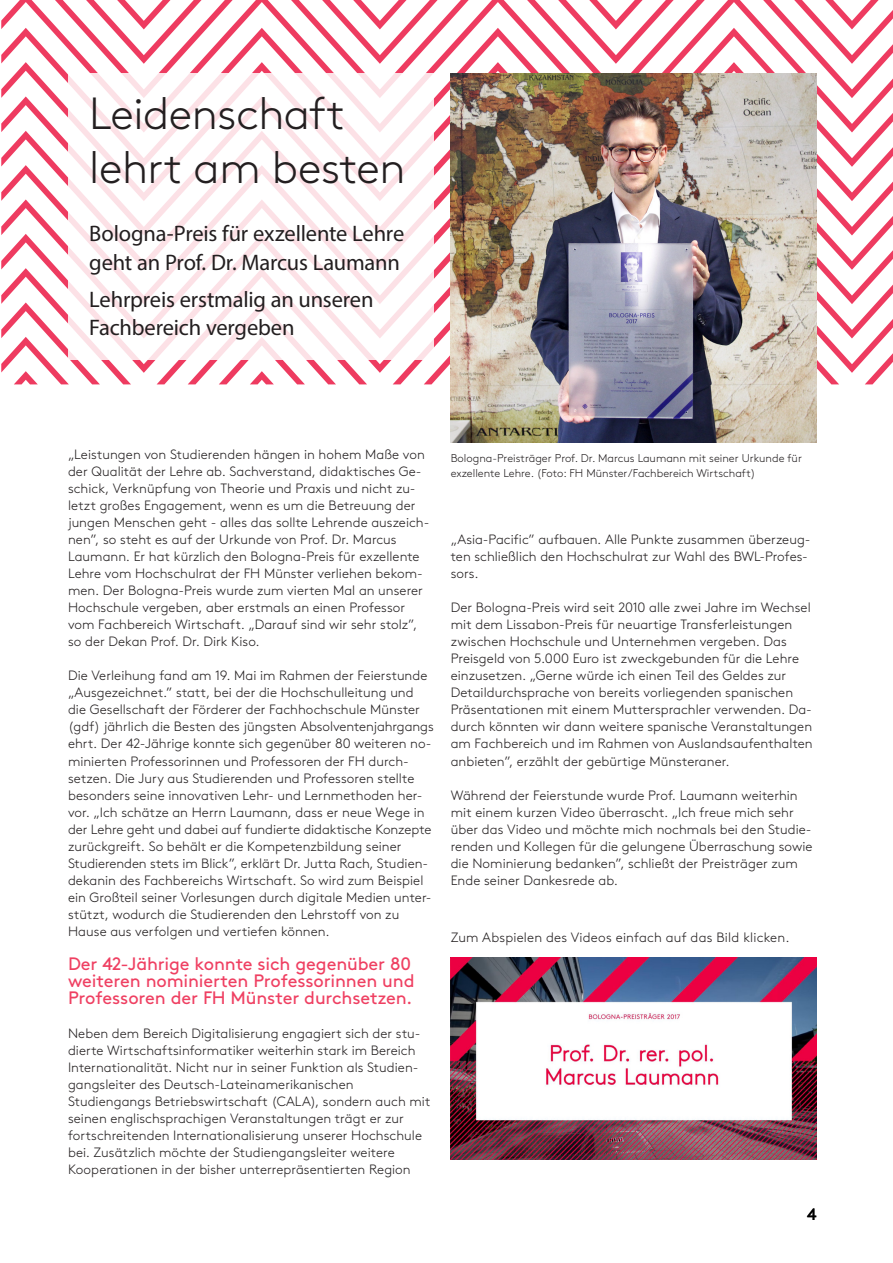
<style>
.page{position:relative;width:893px;height:1263px;background:#fff}
.page>*{position:absolute;margin:0;border:0;box-sizing:border-box;transform-origin:0 0}
.t1{font:300 45px/54px "Brown Pro";letter-spacing:-.01em;color:#231f20}
.t2{font:22.5px/28.5px "Myriad Pro";letter-spacing:-.01em;color:#231f20}
.t3{font:18px/17px "Brown Pro";letter-spacing:-.01em;color:#ef4062}
.t4{font:16.5px "Brown Pro";color:#000}
.t5{font:300 13.5px/17px "Brown Pro";letter-spacing:.005em;color:#231f20}
.t6{font:300 11.25px/14.7px "Brown Pro";color:#231f20}
</style>
<div class="page">
<svg style="left:14px;top:373px;width:869px;height:11px"></svg>
<svg style="left:1px;top:338px;width:892px;height:35px"></svg>
<svg style="left:1px;top:304px;width:892px;height:34px"></svg>
<svg style="left:1px;top:270px;width:892px;height:34px"></svg>
<svg style="left:1px;top:235px;width:892px;height:35px"></svg>
<svg style="left:1px;top:201px;width:892px;height:34px"></svg>
<svg style="left:1px;top:167px;width:892px;height:34px"></svg>
<svg style="left:1px;top:132px;width:892px;height:35px"></svg>
<svg style="left:1px;top:0;width:892px;height:132px"></svg>
<svg style="left:55px;top:0;width:838px;height:98px"></svg>
<svg style="left:86px;top:0;width:807px;height:64px"></svg>
<svg style="left:117px;top:0;width:762px;height:29px"></svg>
<svg style="left:68px;top:74px;width:366px;height:286px"></svg>
<img style="left:451px;top:74px;width:365px;height:368px">
<img style="left:451px;top:957px;width:365px;height:203px">
<h1 class="t1" style="left:89px;top:83px;width:318px">Leidenschaft lehrt am besten</h1>
<h2 class="t2" style="left:89px;top:219px;width:317px">Bologna-Preis für exzellente Lehre geht an Prof. Dr. Marcus Laumann</h2>
<h2 class="t2" style="left:89px;top:285px;width:286px">Lehrpreis erstmalig an unseren<br>Fachbereich vergeben</h2>
<p class="t5" style="left:68px;top:445px;width:363px">„Leistungen von Studierenden hängen in hohem Maße von der Qualität der Lehre ab. Sachverstand, didaktisches Ge&shy;schick, Verknüpfung von Theorie und Praxis und nicht zu&shy;letzt großes Engagement, wenn es um die Betreuung der jungen Menschen geht - alles das sollte Lehrende auszeich&shy;nen”, so steht es auf der Urkunde von Prof. Dr. Marcus Laumann. Er hat kürzlich den Bologna-Preis für exzellente Lehre vom Hochschulrat der FH Münster verliehen bekom&shy;men. Der Bologna-Preis wurde zum vierten Mal an unserer Hochschule vergeben, aber erstmals an einen Professor vom Fachbereich Wirtschaft. „Darauf sind wir sehr stolz”, so der Dekan Prof. Dr. Dirk Kiso.</p>
<p class="t5" style="left:68px;top:666px;width:367px">Die Verleihung fand am 19. Mai im Rahmen der Feierstunde „Ausgezeichnet.” statt, bei der die Hochschulleitung und die Gesellschaft der Förderer der Fachhochschule Münster (gdf) jährlich die Besten des jüngsten Absolventenjahrgangs ehrt. Der 42-Jährige konnte sich gegenüber 80 weiteren no&shy;minierten Professorinnen und Professoren der FH durch&shy;setzen. Die Jury aus Studierenden und Professoren stellte besonders seine innovativen Lehr- und Lernmethoden her&shy;vor. „Ich schätze an Herrn Laumann, dass er neue Wege in der Lehre geht und dabei auf fundierte didaktische Konzepte zurückgreift. So behält er die Kompetenzbildung seiner Studierenden stets im Blick”, erklärt Dr. Jutta Rach, Studien&shy;dekanin des Fachbereichs Wirtschaft. So wird zum Beispiel ein Großteil seiner Vorlesungen durch digitale Medien unter&shy;stützt, wodurch die Studierenden den Lehrstoff von zu Hause aus verfolgen und vertiefen können.</p>
<h3 class="t3" style="left:68px;top:953px;width:348px">Der 42-Jährige konnte sich gegenüber 80 weiteren nominierten Professorinnen und<br>Professoren der FH Münster durchsetzen.</h3>
<p class="t5" style="left:68px;top:1023px;width:364px">Neben dem Bereich Digitalisierung engagiert sich der stu&shy;dierte Wirtschaftsinformatiker weiterhin stark im Bereich Internationalität. Nicht nur in seiner Funktion als Studien&shy;gangsleiter des Deutsch-Lateinamerikanischen Studiengangs Betriebswirtschaft (CALA), sondern auch mit seinen englischsprachigen Veranstaltungen trägt er zur fortschreitenden Internationalisierung unserer Hochschule bei. Zusätzlich möchte der Studiengangsleiter weitere Kooperationen in der bisher unterrepräsentierten Region</p>
<p class="t6" style="left:451px;top:450px;width:353px">Bologna-Preisträger Prof. Dr. Marcus Laumann mit seiner Urkunde für exzellente Lehre. (Foto: FH Münster/Fachbereich Wirtschaft)</p>
<p class="t5" style="left:451px;top:530px;width:361px">„Asia-Pacific” aufbauen. Alle Punkte zusammen überzeug&shy;ten schließlich den Hochschulrat zur Wahl des BWL-Profes&shy;sors.</p>
<p class="t5" style="left:451px;top:598px;width:363px">Der Bologna-Preis wird seit 2010 alle zwei Jahre im Wechsel mit dem Lissabon-Preis für neuartige Transferleistungen zwischen Hochschule und Unternehmen vergeben. Das Preisgeld von 5.000 Euro ist zweckgebunden für die Lehre einzusetzen. „Gerne würde ich einen Teil des Geldes zur Detaildurchsprache von bereits vorliegenden spanischen Präsentationen mit einem Muttersprachler verwenden. Da&shy;durch könnten wir dann weitere spanische Veranstaltungen am Fachbereich und im Rahmen von Auslandsaufenthalten anbieten”, erzählt der gebürtige Münsteraner.</p>
<p class="t5" style="left:451px;top:785px;width:363px">Während der Feierstunde wurde Prof. Laumann weiterhin mit einem kurzen Video überrascht. „Ich freue mich sehr über das Video und möchte mich nochmals bei den Studie&shy;renden und Kollegen für die gelungene Überraschung sowie die Nominierung bedanken”, schließt der Preisträger zum Ende seiner Dankesrede ab.</p>
<p class="t5" style="left:451px;top:928px;width:340px">Zum Abspielen des Videos einfach auf das Bild klicken.</p>
<p class="t4" style="left:807px;top:1202px;width:11px">4</p>
</div>
